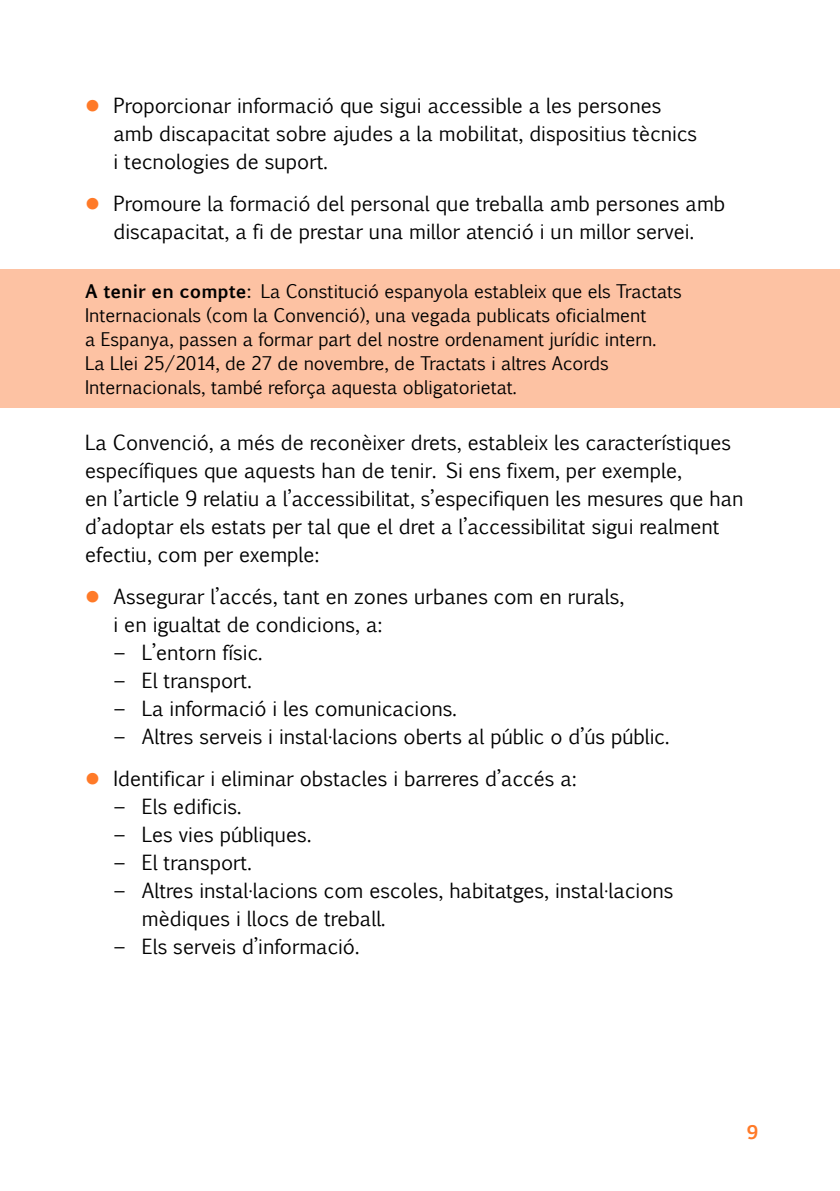
<style>
.page{position:relative;width:840px;height:1191px;background:#fff}
.page>*{position:absolute;margin:0;border:0;box-sizing:border-box;transform-origin:0 0}
.P_txt{font:20px/28px "Euphemia UCAS";color:#000}
.P_pastillas_con_espa{font:18px/24px "Euphemia UCAS";color:#000}
.t1{font:700 18px "Euphemia UCAS";color:#ff7a28}
.s1{font-weight:700}
</style>
<div class="page">
<div style="left:0;top:269px;width:839px;height:138px;background:#fdc2a3"></div>
<p class="P_txt" style="left:113px;top:91px;width:585px">Proporcionar informació que sigui accessible a les persones amb discapacitat sobre ajudes a la mobilitat, dispositius tècnics i tecnologies de suport.</p>
<p class="P_txt" style="left:113px;top:189px;width:613px">Promoure la formació del personal que treballa amb persones amb discapacitat, a fi de prestar una millor atenció i un millor servei.</p>
<p class="P_pastillas_con_espa" style="left:85px;top:278px;width:598px"><span class="s1">A tenir en compte:</span> La Constitució espanyola estableix que els Tractats Internacionals (com la Convenció), una vegada publicats oficialment<br>a Espanya, passen a formar part del nostre ordenament jurídic intern.<br>La Llei 25/2014, de 27 de novembre, de Tractats i altres Acords Internacionals, també reforça aquesta obligatorietat.</p>
<p class="P_txt" style="left:85px;top:427px;width:659px">La Convenció, a més de reconèixer drets, estableix les característiques específiques que aquests han de tenir. Si ens fixem, per exemple,<br>en l’article 9 relatiu a l’accessibilitat, s’especifiquen les mesures que han d’adoptar els estats per tal que el dret a l’accessibilitat sigui realment efectiu, com per exemple:</p>
<p class="P_txt" style="left:113px;top:581px;width:512px">Assegurar l’accés, tant en zones urbanes com en rurals, i en igualtat de condicions, a:</p>
<p class="P_txt" style="left:113px;top:637px;width:150px">− L’entorn físic.</p>
<p class="P_txt" style="left:113px;top:665px;width:139px">− El transport.</p>
<p class="P_txt" style="left:113px;top:693px;width:344px">− La informació i les comunicacions.</p>
<p class="P_txt" style="left:113px;top:721px;width:557px">− Altres serveis i instal·lacions oberts al públic o d’ús públic.</p>
<p class="P_txt" style="left:113px;top:763px;width:464px">Identificar i eliminar obstacles i barreres d’accés a:</p>
<p class="P_txt" style="left:113px;top:791px;width:129px">− Els edificis.</p>
<p class="P_txt" style="left:113px;top:819px;width:199px">− Les vies públiques.</p>
<p class="P_txt" style="left:113px;top:847px;width:139px">− El transport.</p>
<p class="P_txt" style="left:142px;top:875px;width:533px;text-indent:-28px">− Altres instal·lacions com escoles, habitatges, instal·lacions mèdiques i llocs de treball.</p>
<p class="P_txt" style="left:113px;top:931px;width:247px">− Els serveis d’informació.</p>
<p class="t1" style="left:746px;top:1118px;width:13px">9</p>
</div>
